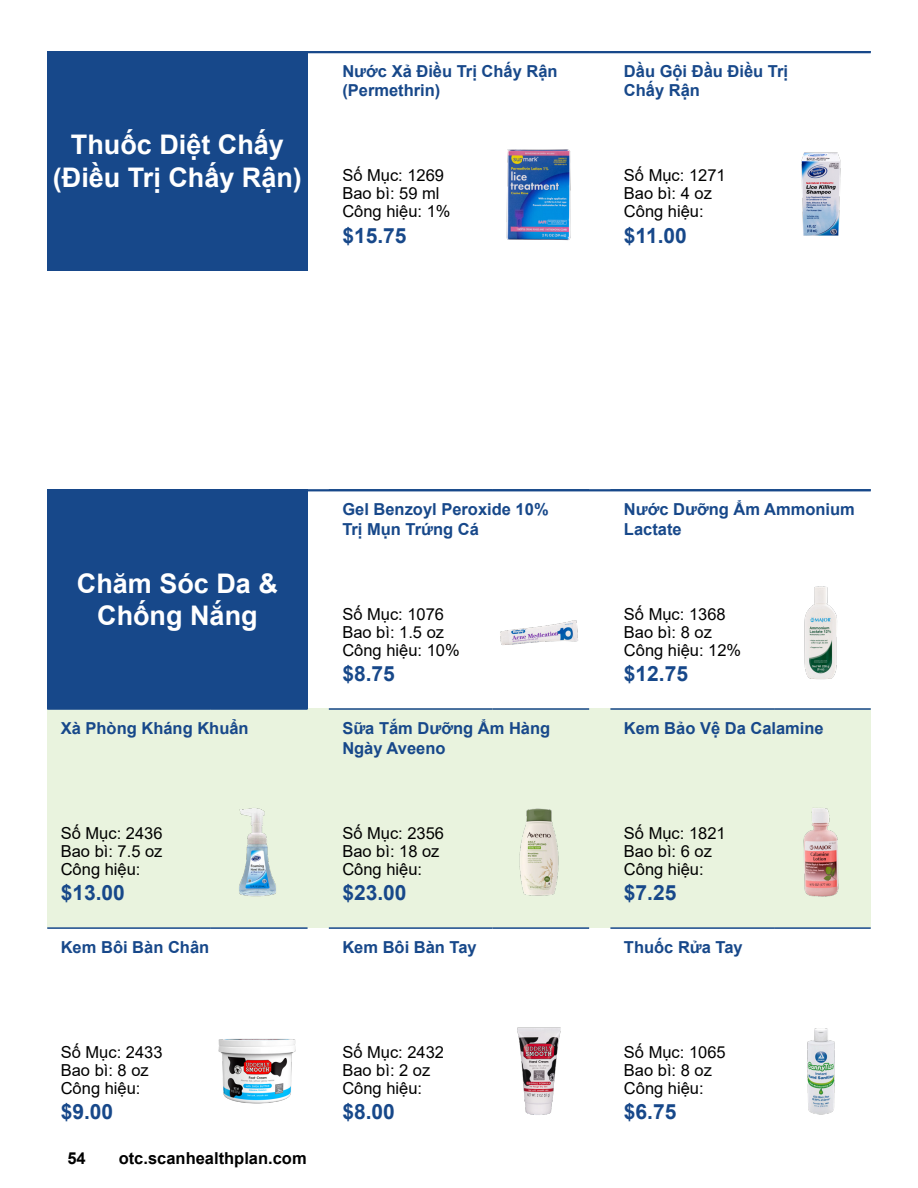
<style>
.page{position:relative;width:918px;height:1188px;background:#fff}
.page>*{position:absolute;margin:0;border:0;box-sizing:border-box;transform-origin:0 0}
.H3_Cat{font:700 27px/32.4px "Arial";color:#fff;text-align:center}
.Price{font:700 21px "Arial";color:#17488a}
.Product_Details{font:16.5px "Arial";color:#000}
.Product_Name{font:700 16.5px/19.8px "Arial";color:#17488a}
.t1{font:700 16.5px "Arial";color:#000}
</style>
<div class="page">
<div style="left:47px;top:708px;width:824px;height:219px;background:#e9f3de"></div>
<img style="left:506px;top:149px;width:65px;height:92px">
<img style="left:500px;top:620px;width:78px;height:25px">
<img style="left:804px;top:586px;width:33px;height:93px">
<hr style="left:47px;top:708px;width:164px;height:2px;background:#17488a">
<hr style="left:211px;top:708px;width:97px;height:2px;background:#17488a">
<img style="left:239px;top:808px;width:37px;height:89px">
<hr style="left:329px;top:708px;width:163px;height:2px;background:#17488a">
<hr style="left:492px;top:708px;width:97px;height:2px;background:#17488a">
<img style="left:519px;top:808px;width:40px;height:88px">
<hr style="left:610px;top:708px;width:164px;height:2px;background:#17488a">
<hr style="left:774px;top:708px;width:97px;height:2px;background:#17488a">
<img style="left:803px;top:807px;width:36px;height:90px">
<hr style="left:47px;top:927px;width:164px;height:2px;background:#17488a">
<hr style="left:211px;top:927px;width:97px;height:2px;background:#17488a">
<img style="left:218px;top:1038px;width:78px;height:66px">
<hr style="left:329px;top:927px;width:163px;height:2px;background:#17488a">
<hr style="left:492px;top:927px;width:97px;height:2px;background:#17488a">
<img style="left:517px;top:1027px;width:44px;height:88px">
<hr style="left:610px;top:927px;width:164px;height:2px;background:#17488a">
<hr style="left:774px;top:927px;width:97px;height:2px;background:#17488a">
<img style="left:807px;top:1028px;width:28px;height:87px">
<img style="left:801px;top:152px;width:40px;height:84px">
<div style="left:47px;top:51px;width:261px;height:220px;background:#17488a"></div>
<hr style="left:282px;top:51px;width:589px;height:2px;background:#17488a">
<div style="left:47px;top:489px;width:261px;height:220px;background:#17488a"></div>
<hr style="left:282px;top:489px;width:589px;height:2px;background:#17488a">
<h3 class="H3_Cat" style="left:53px;top:129px;width:251px">Thuốc Diệt Chấy (Điều Trị Chấy Rận)</h3>
<p class="Product_Name" style="left:342px;top:61px;width:217px">Nước Xả Điều Trị Chấy Rận (Permethrin)</p>
<p class="Product_Details" style="left:342px;top:164px;width:103px">Số Mục: 1269</p>
<p class="Product_Details" style="left:342px;top:182px;width:99px">Bao bì: 59 ml</p>
<p class="Product_Details" style="left:342px;top:200px;width:110px">Công hiệu: 1%</p>
<p class="Price" style="left:342px;top:221px;width:66px">$15.75</p>
<p class="Product_Name" style="left:624px;top:61px;width:166px">Dầu Gội Đầu Điều Trị<br>Chấy Rận</p>
<p class="Product_Details" style="left:624px;top:164px;width:103px">Số Mục: 1271</p>
<p class="Product_Details" style="left:624px;top:182px;width:90px">Bao bì: 4 oz</p>
<p class="Product_Details" style="left:624px;top:200px;width:81px">Công hiệu:</p>
<p class="Price" style="left:624px;top:221px;width:65px">$11.00</p>
<h3 class="H3_Cat" style="left:77px;top:567px;width:203px">Chăm Sóc Da &amp;<br>Chống Nắng</h3>
<p class="Product_Name" style="left:61px;top:718px;width:189px">Xà Phòng Kháng Khuẩn</p>
<p class="Product_Details" style="left:61px;top:822px;width:103px">Số Mục: 2436</p>
<p class="Product_Details" style="left:61px;top:840px;width:103px">Bao bì: 7.5 oz</p>
<p class="Product_Details" style="left:61px;top:858px;width:81px">Công hiệu:</p>
<p class="Price" style="left:61px;top:878px;width:66px">$13.00</p>
<p class="Product_Name" style="left:61px;top:937px;width:150px">Kem Bôi Bàn Chân</p>
<p class="Product_Details" style="left:61px;top:1041px;width:103px">Số Mục: 2433</p>
<p class="Product_Details" style="left:61px;top:1059px;width:90px">Bao bì: 8 oz</p>
<p class="Product_Details" style="left:61px;top:1077px;width:81px">Công hiệu:</p>
<p class="Price" style="left:61px;top:1097px;width:54px">$9.00</p>
<p class="t1" style="left:67px;top:1147px;width:20px">54</p>
<p class="t1" style="left:119px;top:1147px;width:189px">otc.scanhealthplan.com</p>
<p class="Product_Name" style="left:342px;top:499px;width:208px">Gel Benzoyl Peroxide 10%<br>Trị Mụn Trứng Cá</p>
<p class="Product_Details" style="left:342px;top:603px;width:103px">Số Mục: 1076</p>
<p class="Product_Details" style="left:342px;top:621px;width:103px">Bao bì: 1.5 oz</p>
<p class="Product_Details" style="left:342px;top:639px;width:119px">Công hiệu: 10%</p>
<p class="Price" style="left:342px;top:659px;width:54px">$8.75</p>
<p class="Product_Name" style="left:342px;top:718px;width:209px">Sữa Tắm Dưỡng Ẩm Hàng<br>Ngày Aveeno</p>
<p class="Product_Details" style="left:342px;top:822px;width:103px">Số Mục: 2356</p>
<p class="Product_Details" style="left:342px;top:840px;width:99px">Bao bì: 18 oz</p>
<p class="Product_Details" style="left:342px;top:858px;width:81px">Công hiệu:</p>
<p class="Price" style="left:342px;top:878px;width:66px">$23.00</p>
<p class="Product_Name" style="left:342px;top:937px;width:136px">Kem Bôi Bàn Tay</p>
<p class="Product_Details" style="left:342px;top:1041px;width:103px">Số Mục: 2432</p>
<p class="Product_Details" style="left:342px;top:1059px;width:90px">Bao bì: 2 oz</p>
<p class="Product_Details" style="left:342px;top:1077px;width:81px">Công hiệu:</p>
<p class="Price" style="left:342px;top:1097px;width:54px">$8.00</p>
<p class="Product_Name" style="left:624px;top:499px;width:233px">Nước Dưỡng Ẩm Ammonium<br>Lactate</p>
<p class="Product_Details" style="left:624px;top:603px;width:103px">Số Mục: 1368</p>
<p class="Product_Details" style="left:624px;top:621px;width:90px">Bao bì: 8 oz</p>
<p class="Product_Details" style="left:624px;top:639px;width:119px">Công hiệu: 12%</p>
<p class="Price" style="left:624px;top:659px;width:66px">$12.75</p>
<p class="Product_Name" style="left:624px;top:718px;width:201px">Kem Bảo Vệ Da Calamine</p>
<p class="Product_Details" style="left:624px;top:822px;width:103px">Số Mục: 1821</p>
<p class="Product_Details" style="left:624px;top:840px;width:90px">Bao bì: 6 oz</p>
<p class="Product_Details" style="left:624px;top:858px;width:81px">Công hiệu:</p>
<p class="Price" style="left:624px;top:878px;width:54px">$7.25</p>
<p class="Product_Name" style="left:624px;top:937px;width:120px">Thuốc Rửa Tay</p>
<p class="Product_Details" style="left:624px;top:1041px;width:103px">Số Mục: 1065</p>
<p class="Product_Details" style="left:624px;top:1059px;width:90px">Bao bì: 8 oz</p>
<p class="Product_Details" style="left:624px;top:1077px;width:81px">Công hiệu:</p>
<p class="Price" style="left:624px;top:1097px;width:54px">$6.75</p>
</div>
